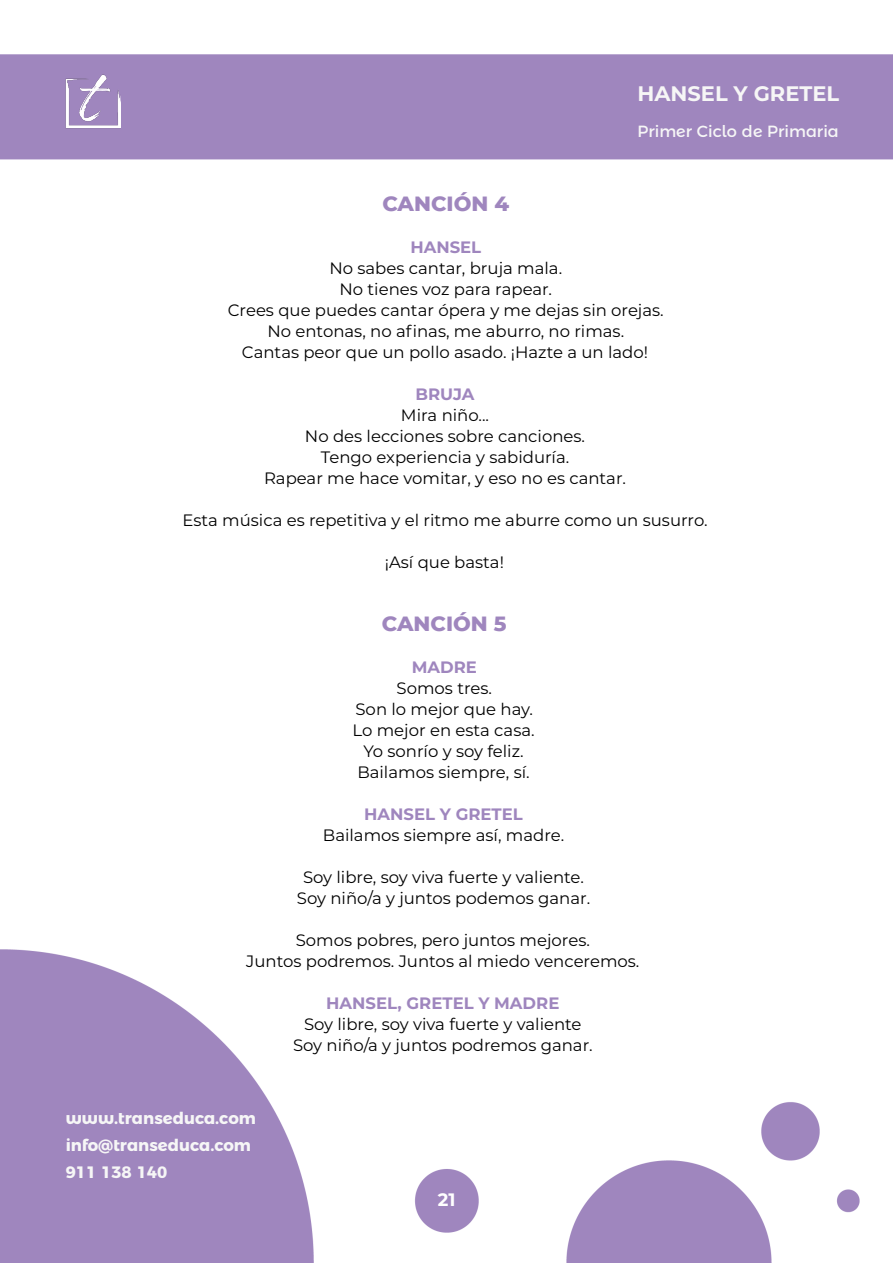
<style>
.page{position:relative;width:893px;height:1263px;background:#fff}
.page>*{position:absolute;margin:0;border:0;box-sizing:border-box;transform-origin:0 0}
.t1{font:800 21px "Montserrat";color:#9f86be}
.t2{font:700 21px "Montserrat";color:#f6f6f6}
.t3{font:700 18px "Montserrat";color:#fff}
.t4{font:16.5px/21px "Montserrat";color:#000;text-align:center}
.t5{font:700 16.5px "Montserrat";color:#9f86be}
.t6{font:700 16.5px/27px "Montserrat Alternates";color:#f6f6f6}
.t7{font:16.2px "Montserrat Alternates";color:#f6f6f6}
</style>
<div class="page">
<img style="left:0;top:54px;width:893px;height:1209px">
<img style="left:66px;top:74px;width:55px;height:66px">
<p class="t2" style="left:637px;top:79px;width:203px">HANSEL Y GRETEL</p>
<p class="t7" style="left:637px;top:119px;width:203px">Primer Ciclo de Primaria</p>
<p class="t1" style="left:382px;top:188px;width:128px">CANCIÓN 4</p>
<p class="t5" style="left:410px;top:236px;width:72px">HANSEL</p>
<p class="t4" style="left:228px;top:257px;width:437px">No sabes cantar, bruja mala.<br>No tienes voz para rapear.<br>Crees que puedes cantar ópera y me dejas sin orejas.<br>No entonas, no afinas, me aburro, no rimas.<br>Cantas peor que un pollo asado. ¡Hazte a un lado!</p>
<p class="t5" style="left:415px;top:383px;width:61px">BRUJA</p>
<p class="t4" style="left:264px;top:404px;width:363px">Mira niño...<br>No des lecciones sobre canciones.<br>Tengo experiencia y sabiduría.<br>Rapear me hace vomitar, y eso no es cantar.</p>
<p class="t4" style="left:183px;top:509px;width:527px">Esta música es repetitiva y el ritmo me aburre como un susurro.</p>
<p class="t4" style="left:385px;top:551px;width:121px">¡Así que basta!</p>
<p class="t1" style="left:382px;top:608px;width:126px">CANCIÓN 5</p>
<p class="t5" style="left:412px;top:656px;width:67px">MADRE</p>
<p class="t4" style="left:352px;top:677px;width:184px">Somos tres.<br>Son lo mejor que hay.<br>Lo mejor en esta casa.<br>Yo sonrío y soy feliz.<br>Bailamos siempre, sí.</p>
<p class="t5" style="left:364px;top:803px;width:160px">HANSEL Y GRETEL</p>
<p class="t4" style="left:323px;top:824px;width:243px">Bailamos siempre así, madre.</p>
<p class="t4" style="left:297px;top:866px;width:295px">Soy libre, soy viva fuerte y valiente.<br>Soy niño/a y juntos podemos ganar.</p>
<p class="t4" style="left:246px;top:929px;width:395px">Somos pobres, pero juntos mejores.<br>Juntos podremos. Juntos al miedo venceremos.</p>
<p class="t5" style="left:326px;top:992px;width:235px">HANSEL, GRETEL Y MADRE</p>
<p class="t4" style="left:293px;top:1013px;width:301px">Soy libre, soy viva fuerte y valiente<br>Soy niño/a y juntos podremos ganar.</p>
<p class="t6" style="left:66px;top:1103px;width:192px">www.transeduca.com info@transeduca.com<br>911 138 140</p>
<p class="t3" style="left:438px;top:1186px;width:19px">21</p>
</div>
